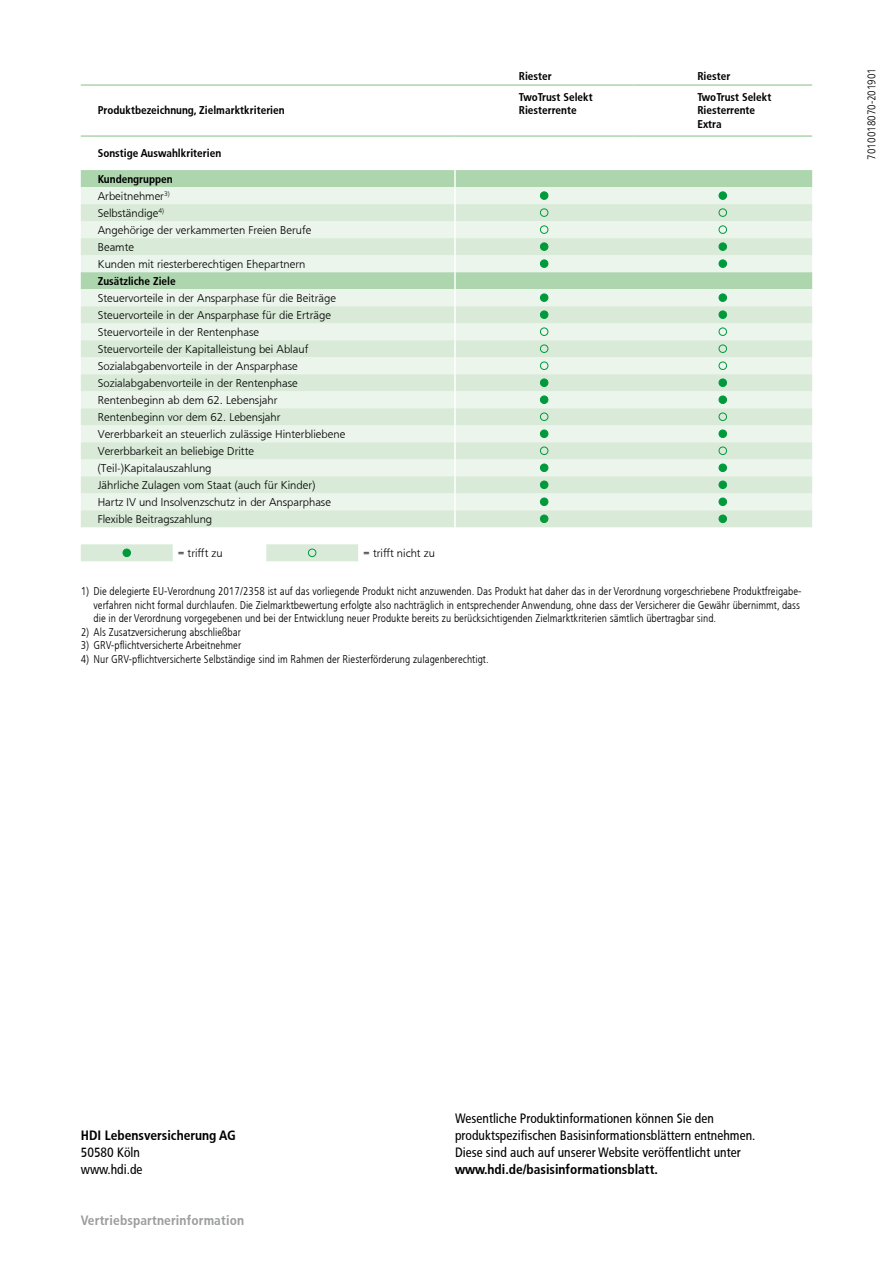
<style>
.page{position:relative;width:893px;height:1263px;background:#fff}
.page>*{position:absolute;margin:0;border:0;box-sizing:border-box;transform-origin:0 0}
.t1{font:13.5px/17px "HDI Gerling Sans Cond Regular";color:#000}
.t2{font:13.5px "HDI Gerling Sans Cond Bold";color:#000}
.t3{font:13.5px "HDI Gerling Sans Cond Bold";letter-spacing:.01em;color:#9c9d9d}
.t4{font:11.25px/17px "HDI Gerling Sans Light";color:#000}
.t5{font:11.25px/13.5px "HDI Gerling Sans Cond Light";color:#000}
.t6{font:11.25px/13.5px "HDI Gerling Sans Cond Bold";color:#000}
</style>
<div class="page">
<div style="left:456px;top:170px;width:356px;height:17px;background:#add5ae"></div>
<div style="left:456px;top:187px;width:356px;height:17px;background:#ecf5ec"></div>
<svg style="left:456px;top:204px;width:356px;height:323px;background:#dfeedf"></svg>
<hr style="left:81px;top:84px;width:374px;height:2px;background:#add5ae">
<hr style="left:455px;top:84px;width:179px;height:2px;background:#add5ae">
<hr style="left:634px;top:84px;width:178px;height:2px;background:#add5ae">
<hr style="left:81px;top:135px;width:374px;height:2px;background:#add5ae">
<hr style="left:455px;top:135px;width:179px;height:2px;background:#add5ae">
<hr style="left:634px;top:135px;width:178px;height:2px;background:#add5ae">
<div style="left:540px;top:192px;width:8px;height:7px;background:#009a3d;border-radius:50%"></div>
<div style="left:540px;top:191px;width:8px;height:9px;border:1px solid #009a3d;border-radius:50%"></div>
<div style="left:719px;top:192px;width:7px;height:7px;background:#009a3d;border-radius:50%"></div>
<div style="left:719px;top:191px;width:8px;height:9px;border:1px solid #009a3d;border-radius:50%"></div>
<div style="left:540px;top:208px;width:8px;height:9px;border:1px solid #009a3d;border-radius:50%"></div>
<div style="left:719px;top:208px;width:8px;height:9px;border:1px solid #009a3d;border-radius:50%"></div>
<div style="left:540px;top:225px;width:8px;height:9px;border:1px solid #009a3d;border-radius:50%"></div>
<div style="left:719px;top:225px;width:8px;height:9px;border:1px solid #009a3d;border-radius:50%"></div>
<div style="left:540px;top:243px;width:8px;height:7px;background:#009a3d;border-radius:50%"></div>
<div style="left:540px;top:242px;width:8px;height:9px;border:1px solid #009a3d;border-radius:50%"></div>
<div style="left:719px;top:243px;width:7px;height:7px;background:#009a3d;border-radius:50%"></div>
<div style="left:719px;top:242px;width:8px;height:9px;border:1px solid #009a3d;border-radius:50%"></div>
<div style="left:540px;top:260px;width:8px;height:7px;background:#009a3d;border-radius:50%"></div>
<div style="left:540px;top:259px;width:8px;height:9px;border:1px solid #009a3d;border-radius:50%"></div>
<div style="left:719px;top:260px;width:7px;height:7px;background:#009a3d;border-radius:50%"></div>
<div style="left:719px;top:259px;width:8px;height:9px;border:1px solid #009a3d;border-radius:50%"></div>
<div style="left:540px;top:294px;width:8px;height:7px;background:#009a3d;border-radius:50%"></div>
<div style="left:540px;top:293px;width:8px;height:9px;border:1px solid #009a3d;border-radius:50%"></div>
<div style="left:719px;top:294px;width:7px;height:7px;background:#009a3d;border-radius:50%"></div>
<div style="left:719px;top:293px;width:8px;height:9px;border:1px solid #009a3d;border-radius:50%"></div>
<div style="left:540px;top:311px;width:8px;height:7px;background:#009a3d;border-radius:50%"></div>
<div style="left:540px;top:311px;width:8px;height:8px;border:1px solid #009a3d;border-radius:50%"></div>
<div style="left:719px;top:311px;width:7px;height:7px;background:#009a3d;border-radius:50%"></div>
<div style="left:719px;top:311px;width:8px;height:8px;border:1px solid #009a3d;border-radius:50%"></div>
<div style="left:540px;top:328px;width:8px;height:8px;border:1px solid #009a3d;border-radius:50%"></div>
<div style="left:719px;top:328px;width:8px;height:8px;border:1px solid #009a3d;border-radius:50%"></div>
<div style="left:540px;top:345px;width:8px;height:8px;border:1px solid #009a3d;border-radius:50%"></div>
<div style="left:719px;top:345px;width:8px;height:8px;border:1px solid #009a3d;border-radius:50%"></div>
<div style="left:540px;top:362px;width:8px;height:8px;border:1px solid #009a3d;border-radius:50%"></div>
<div style="left:719px;top:362px;width:8px;height:8px;border:1px solid #009a3d;border-radius:50%"></div>
<div style="left:540px;top:379px;width:8px;height:7px;background:#009a3d;border-radius:50%"></div>
<div style="left:540px;top:379px;width:8px;height:8px;border:1px solid #009a3d;border-radius:50%"></div>
<div style="left:719px;top:379px;width:7px;height:7px;background:#009a3d;border-radius:50%"></div>
<div style="left:719px;top:379px;width:8px;height:8px;border:1px solid #009a3d;border-radius:50%"></div>
<div style="left:540px;top:396px;width:8px;height:7px;background:#009a3d;border-radius:50%"></div>
<div style="left:540px;top:396px;width:8px;height:8px;border:1px solid #009a3d;border-radius:50%"></div>
<div style="left:719px;top:396px;width:7px;height:7px;background:#009a3d;border-radius:50%"></div>
<div style="left:719px;top:396px;width:8px;height:8px;border:1px solid #009a3d;border-radius:50%"></div>
<div style="left:540px;top:413px;width:8px;height:8px;border:1px solid #009a3d;border-radius:50%"></div>
<div style="left:719px;top:413px;width:8px;height:8px;border:1px solid #009a3d;border-radius:50%"></div>
<div style="left:540px;top:430px;width:8px;height:7px;background:#009a3d;border-radius:50%"></div>
<div style="left:540px;top:430px;width:8px;height:8px;border:1px solid #009a3d;border-radius:50%"></div>
<div style="left:719px;top:430px;width:7px;height:7px;background:#009a3d;border-radius:50%"></div>
<div style="left:719px;top:430px;width:8px;height:8px;border:1px solid #009a3d;border-radius:50%"></div>
<div style="left:540px;top:447px;width:8px;height:8px;border:1px solid #009a3d;border-radius:50%"></div>
<div style="left:719px;top:447px;width:8px;height:8px;border:1px solid #009a3d;border-radius:50%"></div>
<div style="left:540px;top:464px;width:8px;height:7px;background:#009a3d;border-radius:50%"></div>
<div style="left:540px;top:464px;width:8px;height:8px;border:1px solid #009a3d;border-radius:50%"></div>
<div style="left:719px;top:464px;width:7px;height:7px;background:#009a3d;border-radius:50%"></div>
<div style="left:719px;top:464px;width:8px;height:8px;border:1px solid #009a3d;border-radius:50%"></div>
<div style="left:540px;top:481px;width:8px;height:7px;background:#009a3d;border-radius:50%"></div>
<div style="left:540px;top:481px;width:8px;height:8px;border:1px solid #009a3d;border-radius:50%"></div>
<div style="left:719px;top:481px;width:7px;height:7px;background:#009a3d;border-radius:50%"></div>
<div style="left:719px;top:481px;width:8px;height:8px;border:1px solid #009a3d;border-radius:50%"></div>
<div style="left:540px;top:498px;width:8px;height:7px;background:#009a3d;border-radius:50%"></div>
<div style="left:540px;top:498px;width:8px;height:8px;border:1px solid #009a3d;border-radius:50%"></div>
<div style="left:719px;top:498px;width:7px;height:7px;background:#009a3d;border-radius:50%"></div>
<div style="left:719px;top:498px;width:8px;height:8px;border:1px solid #009a3d;border-radius:50%"></div>
<div style="left:540px;top:515px;width:8px;height:8px;background:#009a3d;border-radius:50%"></div>
<div style="left:540px;top:515px;width:8px;height:8px;border:1px solid #009a3d;border-radius:50%"></div>
<div style="left:719px;top:515px;width:7px;height:8px;background:#009a3d;border-radius:50%"></div>
<div style="left:719px;top:515px;width:8px;height:8px;border:1px solid #009a3d;border-radius:50%"></div>
<svg style="left:81px;top:170px;width:375px;height:391px;background:#e0eedf"></svg>
<div style="left:123px;top:549px;width:8px;height:8px;background:#009a3d;border-radius:50%"></div>
<div style="left:123px;top:549px;width:8px;height:8px;border:1px solid #009a3d;border-radius:50%"></div>
<div style="left:308px;top:549px;width:8px;height:8px;border:1px solid #009a3d;border-radius:50%"></div>
<p class="t6" style="left:98px;top:104px;width:188px">Produktbezeichnung, Zielmarktkriterien</p>
<p class="t6" style="left:98px;top:147px;width:125px">Sonstige Auswahlkriterien</p>
<p class="t6" style="left:98px;top:172px;width:76px">Kundengruppen</p>
<p class="t4" style="left:98px;top:187px;width:215px">Arbeitnehmer<sup>3)<br></sup>Selbständige<sup>4)<br></sup>Angehörige der verkammerten Freien Berufe<br>Beamte<br>Kunden mit riesterberechtigen Ehepartnern</p>
<p class="t6" style="left:98px;top:274px;width:79px">Zusätzliche Ziele</p>
<p class="t4" style="left:98px;top:289px;width:249px">Steuervorteile in der Ansparphase für die Beiträge Steuervorteile in der Ansparphase für die Erträge Steuervorteile in der Rentenphase<br>Steuervorteile der Kapitalleistung bei Ablauf Sozialabgabenvorteile in der Ansparphase Sozialabgabenvorteile in der Rentenphase Rentenbeginn ab dem 62. Lebensjahr Rentenbeginn vor dem 62. Lebensjahr Vererbbarkeit an steuerlich zulässige Hinterbliebene Vererbbarkeit an beliebige Dritte (Teil-)Kapitalauszahlung<br>Jährliche Zulagen vom Staat (auch für Kinder)<br>Hartz IV und Insolvenzschutz in der Ansparphase Flexible Beitragszahlung</p>
<p class="t4" style="left:178px;top:544px;width:47px">= trifft zu</p>
<p class="t4" style="left:363px;top:544px;width:73px">= trifft nicht zu</p>
<p class="t6" style="left:519px;top:70px;width:34px">Riester</p>
<p class="t6" style="left:697px;top:70px;width:34px">Riester</p>
<p class="t6" style="left:519px;top:91px;width:76px">TwoTrust Selekt<br>Riesterrente</p>
<p class="t6" style="left:697px;top:91px;width:76px">TwoTrust Selekt<br>Riesterrente<br>Extra</p>
<p class="t5" style="left:94px;top:585px;width:709px;text-indent:-13px">1) Die delegierte EU-Verordnung 2017/2358 ist auf das vorliegende Produkt nicht anzuwenden. Das Produkt hat daher das in der Verordnung vorgeschriebene Produktfreigabe&shy;verfahren nicht formal durchlaufen. Die Zielmarktbewertung erfolgte also nachträglich in entsprechender Anwendung, ohne dass der Versicherer die Gewähr übernimmt, dass die in der Verordnung vorgegebenen und bei der Entwicklung neuer Produkte bereits zu berücksichtigenden Zielmarktkriterien sämtlich übertragbar sind.</p>
<p class="t5" style="left:81px;top:625px;width:162px">2) Als Zusatzversicherung abschließbar</p>
<p class="t5" style="left:81px;top:639px;width:162px">3) GRV-pflichtversicherte Arbeitnehmer</p>
<p class="t5" style="left:81px;top:652px;width:409px">4) Nur GRV-pflichtversicherte Selbständige sind im Rahmen der Riesterförderung zulagenberechtigt.</p>
<p class="t5" style="left:865px;top:160px;width:93px;rotate:-90deg">7010018070-201901</p>
<p class="t2" style="left:81px;top:1127px;width:157px">HDI Lebensversicherung AG</p>
<p class="t1" style="left:81px;top:1144px;width:63px">50580 Köln www.hdi.de</p>
<p class="t3" style="left:81px;top:1212px;width:165px">Vertriebspartnerinformation</p>
<p class="t1" style="left:455px;top:1110px;width:302px">Wesentliche Produktinformationen können Sie den produktspezifischen Basisinformationsblättern entnehmen.<br>Diese sind auch auf unserer Website veröffentlicht unter</p>
<p class="t2" style="left:455px;top:1161px;width:204px">www.hdi.de/basisinformationsblatt.</p>
</div>
